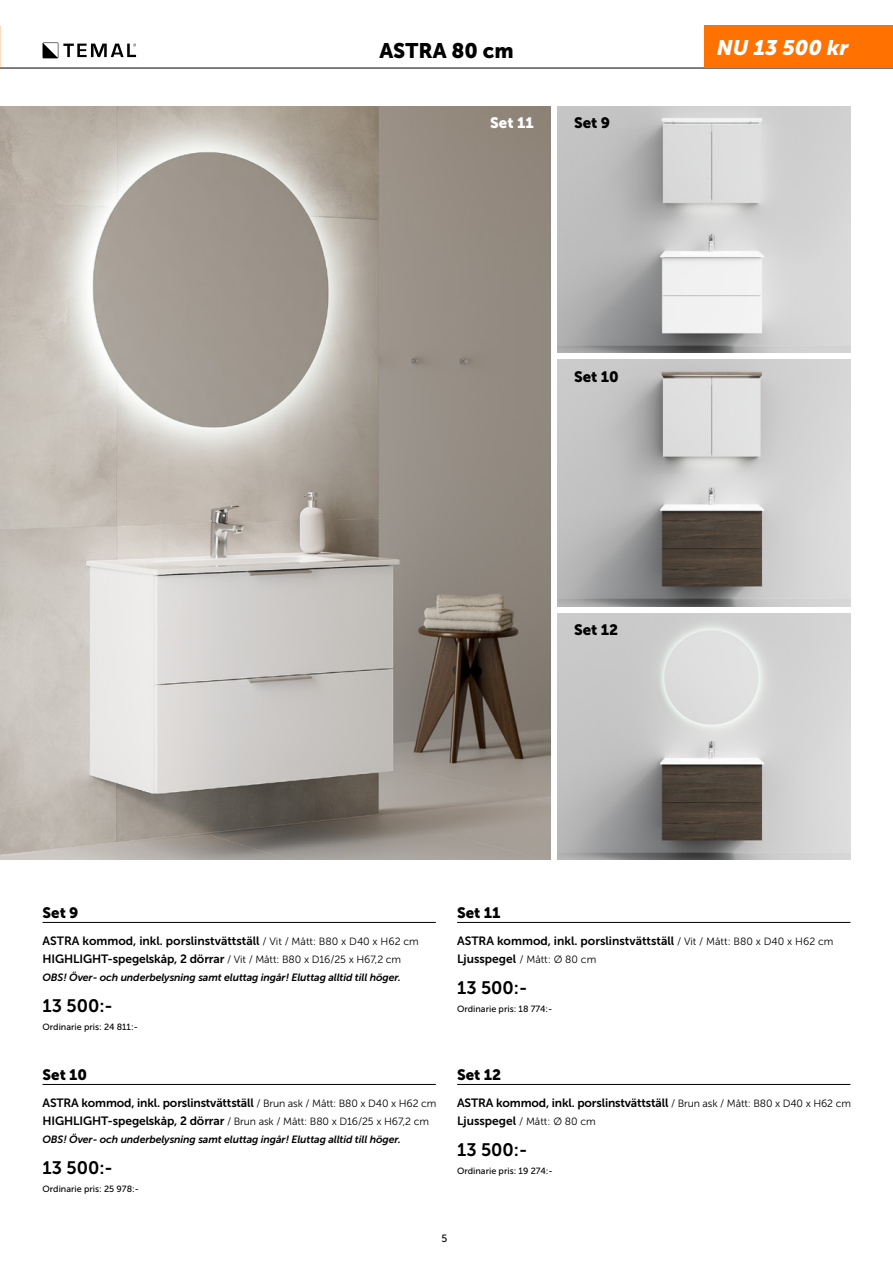
<style>
.page{position:relative;width:893px;height:1263px;background:#fff}
.page>*{position:absolute;margin:0;border:0;box-sizing:border-box;transform-origin:0 0}
.t1{font:21px "Museo Sans 900";color:#000}
.t2{font:italic 21px "Museo Sans 900";color:#fff}
.t3{font:18px "Museo Sans 700";color:#000}
.t4{font:15px "Museo Sans 900";color:#000}
.t5{font:15px "Museo Sans 900";color:#fff}
.t6{font:12px/18px "Museo Sans 700";letter-spacing:-.01em;color:#000}
.t7{font:italic 10.5px "Museo Sans 700";letter-spacing:-.01em;color:#000}
.t8{font:10.5px "Museo Sans 300";letter-spacing:-.01em;color:#000}
.t9{font:10.5px "Museo Sans 500";color:#000}
.t10{font:9px "Museo Sans 500";color:#000}
.s1{font-family:"Museo Sans 300";font-size:10.5px}
.s2{font-family:"Museo Sans 700";font-size:12px}
</style>
<div class="page">
<img style="left:0;top:106px;width:551px;height:754px">
<img style="left:558px;top:613px;width:292px;height:247px">
<img style="left:558px;top:360px;width:292px;height:246px">
<hr style="left:43px;top:922px;width:393px;height:1px;background:#000">
<hr style="left:43px;top:1084px;width:393px;height:1px;background:#000">
<hr style="left:457px;top:922px;width:393px;height:1px;background:#000">
<hr style="left:457px;top:1084px;width:393px;height:1px;background:#000">
<img style="left:558px;top:106px;width:292px;height:247px">
<hr style="left:0;top:68px;width:893px;height:1px;background:#000">
<div style="left:704px;top:26px;width:189px;height:42px;background:#ff7100"></div>
<svg style="left:43px;top:43px;width:93px;height:15px"></svg>
<h1 class="t1" style="left:379px;top:39px;width:136px">ASTRA 80 cm</h1>
<h1 class="t2" style="left:717px;top:36px;width:133px">NU 13 500 kr</h1>
<p class="t5" style="left:490px;top:114px;width:45px">Set 11</p>
<p class="t4" style="left:574px;top:114px;width:38px">Set 9</p>
<p class="t4" style="left:574px;top:368px;width:46px">Set 10</p>
<p class="t4" style="left:574px;top:621px;width:46px">Set 12</p>
<p class="t4" style="left:43px;top:904px;width:38px">Set 9</p>
<p class="t6" style="left:43px;top:932px;width:378px">ASTRA kommod, inkl. porslinstvättställ <span class="s1">/ Vit / Mått: B80 x D40 x H62 cm<br></span>HIGHLIGHT-spegelskåp, 2 dörrar <span class="s1">/ Vit / Mått: B80 x D16/25 x H67,2 cm</span></p>
<p class="t7" style="left:43px;top:972px;width:360px">OBS! Över- och underbelysning samt eluttag ingår! Eluttag alltid till höger.</p>
<h2 class="t3" style="left:43px;top:996px;width:72px">13 500:-</h2>
<p class="t10" style="left:43px;top:1022px;width:97px">Ordinarie pris: 24 811:-</p>
<p class="t4" style="left:43px;top:1066px;width:46px">Set 10</p>
<p class="t6" style="left:43px;top:1094px;width:395px">ASTRA kommod, inkl. porslinstvättställ <span class="s1">/ Brun ask / Mått: B80 x D40 x H62 cm</span></p>
<p class="t8" style="left:43px;top:1116px;width:388px"><span class="s2">HIGHLIGHT-spegelskåp, 2 dörrar</span> / Brun ask / Mått: B80 x D16/25 x H67,2 cm</p>
<p class="t7" style="left:43px;top:1134px;width:360px">OBS! Över- och underbelysning samt eluttag ingår! Eluttag alltid till höger.</p>
<h2 class="t3" style="left:43px;top:1158px;width:72px">13 500:-</h2>
<p class="t10" style="left:43px;top:1184px;width:98px">Ordinarie pris: 25 978:-</p>
<p class="t4" style="left:457px;top:904px;width:45px">Set 11</p>
<p class="t6" style="left:457px;top:932px;width:378px">ASTRA kommod, inkl. porslinstvättställ <span class="s1">/ Vit / Mått: B80 x D40 x H62 cm</span></p>
<p class="t8" style="left:457px;top:954px;width:141px"><span class="s2">Ljusspegel</span> / Mått: Ø 80 cm</p>
<h2 class="t3" style="left:457px;top:978px;width:72px">13 500:-</h2>
<p class="t10" style="left:457px;top:1004px;width:97px">Ordinarie pris: 18 774:-</p>
<p class="t4" style="left:457px;top:1066px;width:46px">Set 12</p>
<p class="t6" style="left:457px;top:1094px;width:395px">ASTRA kommod, inkl. porslinstvättställ <span class="s1">/ Brun ask / Mått: B80 x D40 x H62 cm</span></p>
<p class="t8" style="left:457px;top:1116px;width:140px"><span class="s2">Ljusspegel</span> / Mått: Ø 80 cm</p>
<h2 class="t3" style="left:457px;top:1140px;width:72px">13 500:-</h2>
<p class="t10" style="left:457px;top:1166px;width:97px">Ordinarie pris: 19 274:-</p>
<p class="t9" style="left:441px;top:1232px;width:7px">5</p>
</div>
